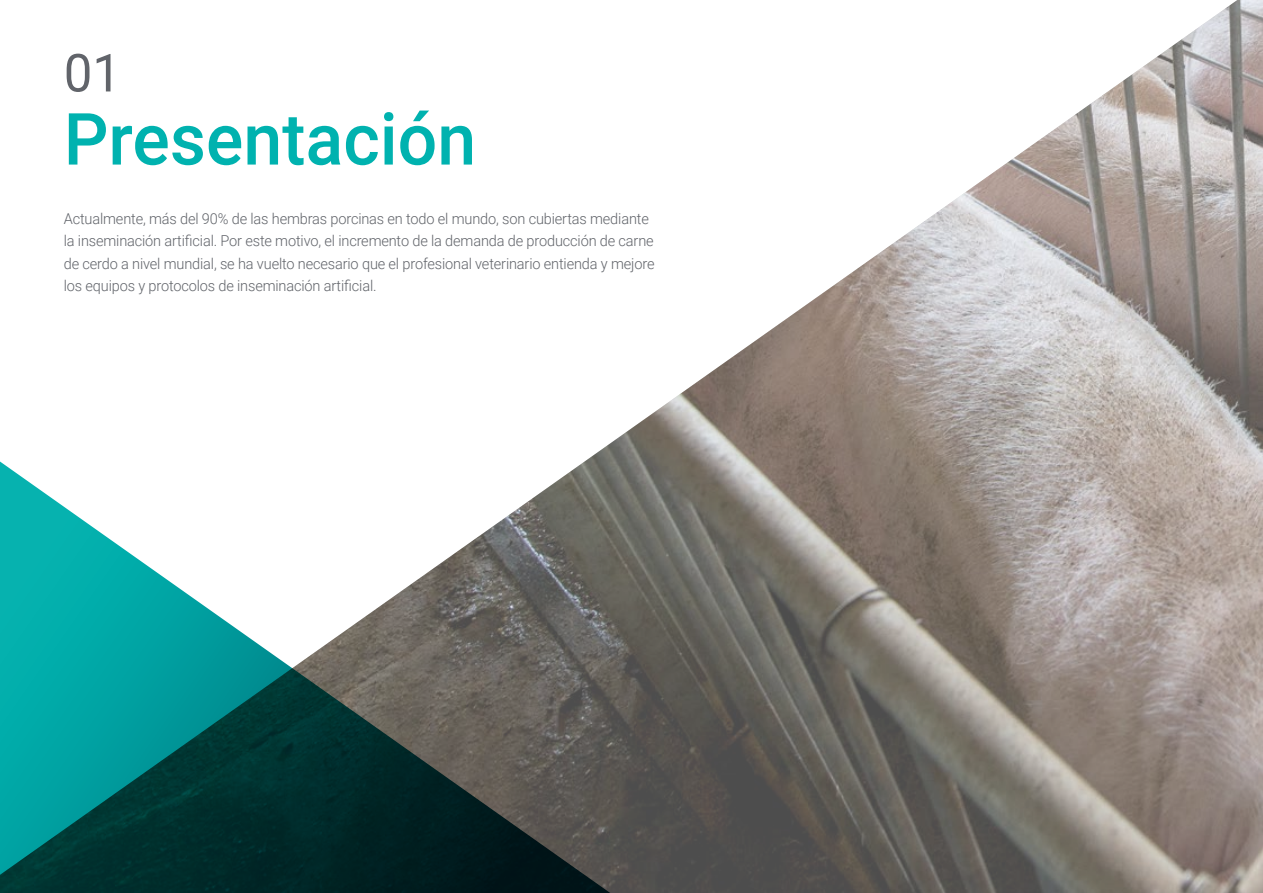
<style>
.page{position:relative;width:1263px;height:893px;background:#fff}
.page>*{position:absolute;margin:0;border:0;box-sizing:border-box;transform-origin:0 0}
.t1{font:500 72px "Roboto";color:#00b2af}
.t2{font:52.5px "Roboto";color:#61646a}
.t3{font:300 15px/22.5px "Roboto";letter-spacing:-.01em;color:#61646a}
</style>
<div class="page">
<img style="left:606px;top:0;width:657px;height:893px">
<svg style="left:0;top:446px;width:640px;height:447px"></svg>
<h2 class="t2" style="left:64px;top:36px;width:59px">01</h2>
<h1 class="t1" style="left:64px;top:89px;width:414px">Presentación</h1>
<p class="t3" style="left:64px;top:207px;width:592px">Actualmente, más del 90% de las hembras porcinas en todo el mundo, son cubiertas mediante la inseminación artificial. Por este motivo, el incremento de la demanda de producción de carne de cerdo a nivel mundial, se ha vuelto necesario que el profesional veterinario entienda y mejore los equipos y protocolos de inseminación artificial.</p>
</div>
